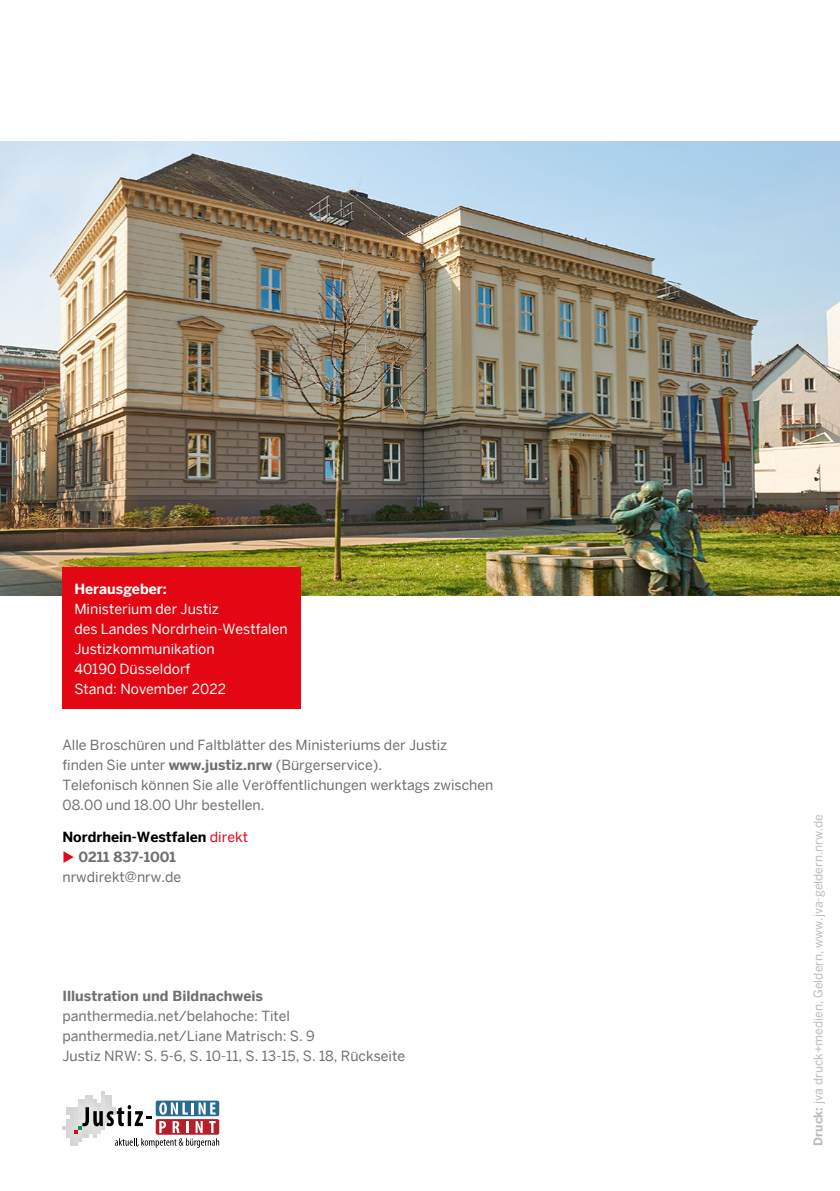
<style>
.page{position:relative;width:840px;height:1191px;background:#fff}
.page>*{position:absolute;margin:0;border:0;box-sizing:border-box;transform-origin:0 0}
.t1{font:14px/20px "Benton Sans";color:#706f6f}
.t2{font:14px/20px "Benton Sans";color:#fff}
.t3{font:700 14px "Benton Sans";color:#706f6f}
.t4{font:700 14px "Benton Sans";color:#000}
.t5{font:700 14px "Benton Sans";color:#fff}
.t6{font:12px "Benton Sans";color:#bcbcbc}
.s1{font-weight:700}
.s2{font-weight:400;color:#e30613}
.s3{color:#e30613}
</style>
<div class="page">
<svg style="left:62px;top:1091px;width:157px;height:56px"></svg>
<img style="left:0;top:142px;width:839px;height:453px">
<div style="left:62px;top:567px;width:238px;height:142px;background:#e30613"></div>
<p class="t5" style="left:74px;top:583px;width:94px">Herausgeber:</p>
<p class="t2" style="left:74px;top:600px;width:215px">Ministerium der Justiz<br>des Landes Nordrhein-Westfalen<br>Justizkommunikation<br>40190 Düsseldorf<br>Stand: November 2022</p>
<p class="t1" style="left:62px;top:736px;width:432px">Alle Broschüren und Faltblätter des Ministeriums der Justiz<br>finden Sie unter <span class="s1">www.justiz.nrw</span> (Bürgerservice).<br>Telefonisch können Sie alle Veröffentlichungen werktags zwischen 08.00 und 18.00 Uhr bestellen.</p>
<p class="t4" style="left:62px;top:831px;width:187px">Nordrhein-Westfalen <span class="s2">direkt</span></p>
<p class="t1" style="left:62px;top:848px;width:120px"><span class="s3">◆</span> <span class="s1">0211 837-1001 </span>nrwdirekt@nrw.de</p>
<p class="t3" style="left:62px;top:990px;width:202px">Illustration und Bildnachweis</p>
<p class="t1" style="left:62px;top:1005px;width:344px">panthermedia.net/belahoche: Titel panthermedia.net/Liane Matrisch: S. 9<br>Justiz NRW: S. 5-6, S. 10-11, S. 13-15, S. 18, Rückseite</p>
<p class="t6" style="left:813px;top:1145px;width:333px;rotate:-90deg"><span class="s1">Druck:</span> jva druck+medien, Geldern, www.jva-geldern.nrw.de</p>
</div>
